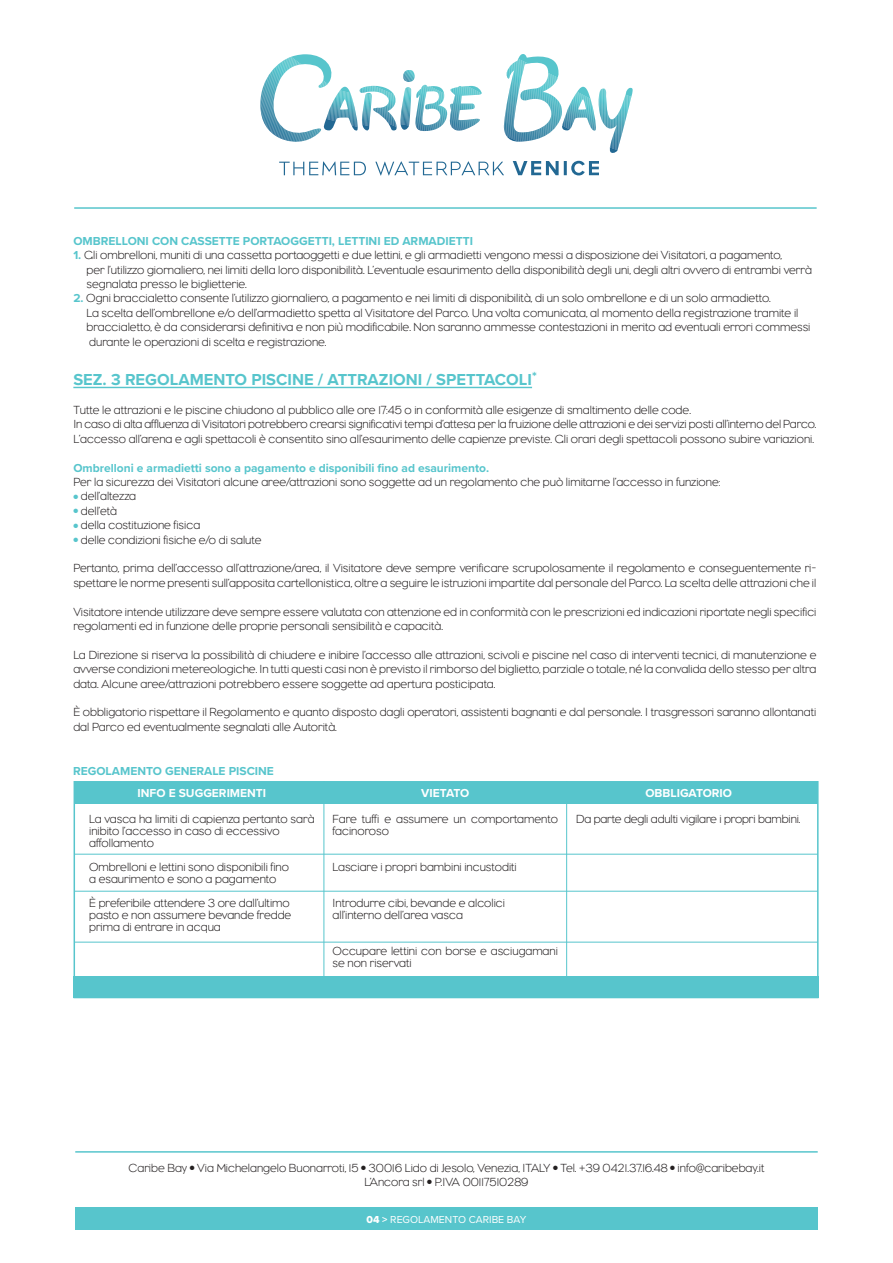
<style>
.page{position:relative;width:893px;height:1263px;background:#fff}
.page>*{position:absolute;margin:0;border:0;box-sizing:border-box;transform-origin:0 0}
.t1{font:700 16.5px "Proxima Nova";color:#57c5cc}
.t2{font:300 12px/14.4px "Eagle";color:#231f20}
.t3{font:700 12px "Proxima Nova";color:#57c5cc}
.t4{font:700 12px "Proxima Nova";color:#fff}
.t5{font:10.5px "Proxima Nova";color:#fff}
.s1{font-family:"Proxima Nova";font-weight:700;color:#57c5cc}
.s2{font-size:7.5px;color:#57c5cc}
.s3{font-size:7.5px}
.s4{font-family:"Proxima Nova Extrabld"}
.s5{font-weight:700}
</style>
<div class="page">
<svg style="left:504px;top:54px;width:129px;height:99px"></svg>
<svg style="left:260px;top:54px;width:222px;height:88px"></svg>
<svg style="left:513px;top:161px;width:86px;height:14px"></svg>
<svg style="left:279px;top:161px;width:87px;height:14px"></svg>
<svg style="left:375px;top:161px;width:129px;height:15px"></svg>
<hr style="left:74px;top:207px;width:743px;height:2px;background:#57c5cc">
<hr style="left:73px;top:387px;width:459px;height:1px;background:#57c5cc">
<div style="left:74px;top:976px;width:744px;height:22px;background:#57c5cc"></div>
<hr style="left:74px;top:854px;width:744px;height:1px;background:#57c5cc">
<hr style="left:74px;top:891px;width:744px;height:1px;background:#57c5cc">
<hr style="left:74px;top:942px;width:744px;height:1px;background:#57c5cc">
<div style="left:74px;top:782px;width:744px;height:21px;background:#57c5cc"></div>
<div style="left:74px;top:781px;width:745px;height:217px;border:2px solid #57c5cc"></div>
<hr style="left:324px;top:781px;width:1px;height:206px;background:#57c5cc">
<hr style="left:566px;top:781px;width:1px;height:208px;background:#57c5cc">
<hr style="left:75px;top:1151px;width:743px;height:1px;background:#57c5cc">
<div style="left:75px;top:1208px;width:743px;height:22px;background:#57c5cc"></div>
<p class="t3" style="left:73px;top:232px;width:401px">OMBRELLONI CON CASSETTE PORTAOGGETTI, LETTINI ED ARMADIETTI</p>
<p class="t2" style="left:87px;top:248px;width:727px;text-indent:-13px"><span class="s1">1.</span> Gli ombrelloni, muniti di una cassetta portaoggetti e due lettini, e gli armadietti vengono messi a disposizione dei Visitatori, a pagamento,<br>per l’utilizzo giornaliero, nei limiti della loro disponibilità. L’eventuale esaurimento della disponibilità degli uni, degli altri ovvero di entrambi verrà segnalata presso le biglietterie.</p>
<p class="t2" style="left:87px;top:291px;width:725px;text-indent:-13px"><span class="s1">2.</span> Ogni braccialetto consente l’utilizzo giornaliero, a pagamento e nei limiti di disponibilità, di un solo ombrellone e di un solo armadietto.<br>La scelta dell’ombrellone e/o dell’armadietto spetta al Visitatore del Parco. Una volta comunicata, al momento della registrazione tramite il braccialetto, è da considerarsi definitiva e non più modificabile. Non saranno ammesse contestazioni in merito ad eventuali errori commessi durante le operazioni di scelta e registrazione.</p>
<h1 class="t1" style="left:73px;top:367px;width:465px">SEZ. 3 REGOLAMENTO PISCINE / ATTRAZIONI / SPETTACOLI<sup>*</sup></h1>
<p class="t2" style="left:73px;top:403px;width:745px">Tutte le attrazioni e le piscine chiudono al pubblico alle ore 17:45 o in conformità alle esigenze di smaltimento delle code.<br>In caso di alta affluenza di Visitatori potrebbero crearsi significativi tempi d’attesa per la fruizione delle attrazioni e dei servizi posti all’interno del Parco.<br>L’accesso all’arena e agli spettacoli è consentito sino all’esaurimento delle capienze previste. Gli orari degli spettacoli possono subire variazioni.</p>
<p class="t3" style="left:73px;top:459px;width:417px">Ombrelloni e armadietti sono a pagamento e disponibili fino ad esaurimento.</p>
<p class="t2" style="left:73px;top:475px;width:649px">Per la sicurezza dei Visitatori alcune aree/attrazioni sono soggette ad un regolamento che può limitarne l’accesso in funzione:</p>
<p class="t2" style="left:73px;top:489px;width:64px"><span class="s2">•</span> dell’altezza</p>
<p class="t2" style="left:73px;top:503px;width:45px"><span class="s2">•</span> dell’età</p>
<p class="t2" style="left:73px;top:518px;width:128px"><span class="s2">•</span> della costituzione fisica</p>
<p class="t2" style="left:73px;top:532px;width:190px"><span class="s2">•</span> delle condizioni fisiche e/o di salute</p>
<p class="t2" style="left:73px;top:561px;width:745px">Pertanto, prima dell’accesso all’attrazione/area, il Visitatore deve sempre verificare scrupolosamente il regolamento e conseguentemente ri&shy;spettare le norme presenti sull’apposita cartellonistica, oltre a seguire le istruzioni impartite dal personale del Parco. La scelta delle attrazioni che il</p>
<p class="t2" style="left:73px;top:604px;width:745px">Visitatore intende utilizzare deve sempre essere valutata con attenzione ed in conformità con le prescrizioni ed indicazioni riportate negli specifici regolamenti ed in funzione delle proprie personali sensibilità e capacità.</p>
<p class="t2" style="left:73px;top:647px;width:745px;text-align:justify">La Direzione si riserva la possibilità di chiudere e inibire l’accesso alle attrazioni, scivoli e piscine nel caso di interventi tecnici, di manutenzione e avverse condizioni metereologiche. In tutti questi casi non è previsto il rimborso del biglietto, parziale o totale, né la convalida dello stesso per altra data. Alcune aree/attrazioni potrebbero essere soggette ad apertura posticipata.</p>
<p class="t2" style="left:73px;top:705px;width:744px">È obbligatorio rispettare il Regolamento e quanto disposto dagli operatori, assistenti bagnanti e dal personale. I trasgressori saranno allontanati dal Parco ed eventualmente segnalati alle Autorità.</p>
<p class="t3" style="left:73px;top:762px;width:202px">REGOLAMENTO GENERALE PISCINE</p>
<p class="t4" style="left:138px;top:784px;width:130px">INFO E SUGGERIMENTI</p>
<p class="t4" style="left:421px;top:784px;width:50px">VIETATO</p>
<p class="t4" style="left:645px;top:784px;width:88px">OBBLIGATORIO</p>
<p class="t2" style="left:89px;top:813px;width:227px;line-height:12px">La vasca ha limiti di capienza pertanto sarà inibito l’accesso in caso di eccessivo affollamento</p>
<p class="t2" style="left:89px;top:861px;width:201px;line-height:12px">Ombrelloni e lettini sono disponibili fino a esaurimento e sono a pagamento</p>
<p class="t2" style="left:89px;top:897px;width:204px;line-height:12px">È preferibile attendere 3 ore dall’ultimo pasto e non assumere bevande fredde prima di entrare in acqua</p>
<p class="t2" style="left:333px;top:813px;width:227px;line-height:12px">Fare tuffi e assumere un comportamento facinoroso</p>
<p class="t2" style="left:333px;top:860px;width:186px">Lasciare i propri bambini incustoditi</p>
<p class="t2" style="left:333px;top:897px;width:174px;line-height:12px">Introdurre cibi, bevande e alcolici all’interno dell’area vasca</p>
<p class="t2" style="left:333px;top:945px;width:227px;line-height:12px">Occupare lettini con borse e asciugamani se non riservati</p>
<p class="t2" style="left:576px;top:812px;width:226px">Da parte degli adulti vigilare i propri bambini.</p>
<p class="t2" style="left:129px;top:1160px;width:637px;text-align:center">Caribe Bay <span class="s3">•</span> Via Michelangelo Buonarroti, 15 <span class="s3">•</span> 30016 Lido di Jesolo, Venezia, ITALY <span class="s3">•</span> Tel. +39 0421.37.16.48 <span class="s3">•</span> info@caribebay.it<br>L’Ancora srl <span class="s3">•</span> P.IVA 00117510289</p>
<p class="t5" style="left:367px;top:1212px;width:161px"><span class="s4">04</span> <span class="s5">&gt;</span> REGOLAMENTO CARIBE BAY</p>
</div>
